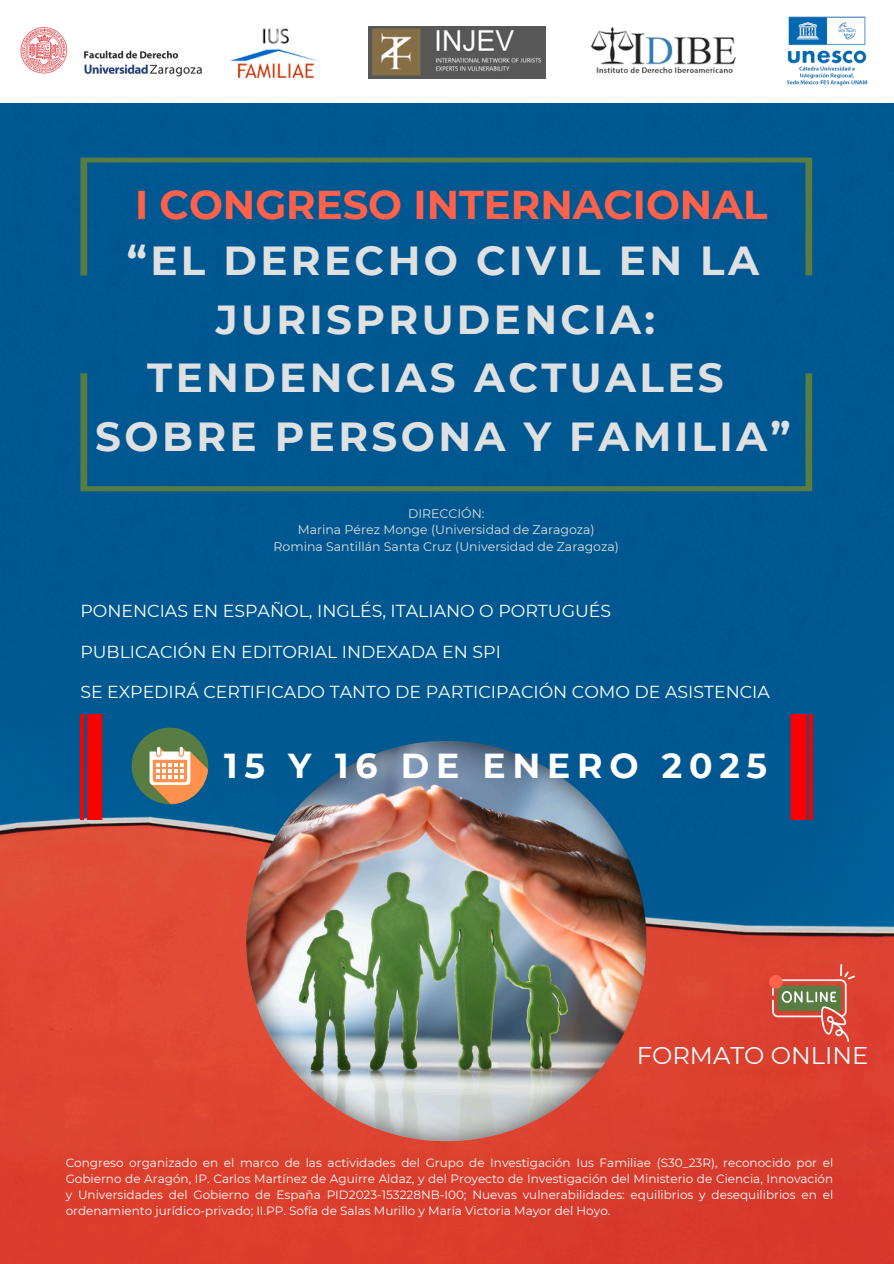
<style>
.page{position:relative;width:894px;height:1264px;background:#fff}
.page>*{position:absolute;margin:0;border:0;box-sizing:border-box;transform-origin:0 0}
.t1{font:700 40.5px/58.5px "Montserrat";letter-spacing:.085em;color:#dfe0e1;text-align:center}
.t2{font:700 40.05px "Montserrat";color:#ff614b}
.t3{font:700 34.65px "Montserrat";letter-spacing:.195em;color:#fff}
.t4{font:24.15px "Montserrat";color:#fff}
.t5{font:17.4px "Montserrat";color:#fff}
.t6{font:12.45px "Montserrat";color:#dfe0e1}
.t7{font:12px/16px "Montserrat";color:#fff;text-align:justify}
</style>
<div class="page">
<img style="left:0;top:103px;width:893px;height:1160px">
<img style="left:246px;top:819px;width:400px;height:322px">
<img style="left:20px;top:26px;width:182px;height:51px">
<img style="left:230px;top:28px;width:90px;height:51px">
<svg style="left:769px;top:964px;width:85px;height:77px;background:#c4644e"></svg>
<img style="left:80px;top:714px;width:732px;height:105px">
<div style="left:132px;top:727px;width:76px;height:77px;background:#587c42;border-radius:50%"></div>
<svg style="left:149px;top:747px;width:59px;height:57px;background:#c6a27e"></svg>
<svg style="left:80px;top:157px;width:732px;height:118px;background:#05598c"></svg>
<div style="left:80px;top:373px;width:732px;height:118px;background:#005891"></div>
<img style="left:584px;top:26px;width:158px;height:104px">
<img style="left:369px;top:27px;width:176px;height:52px">
<img style="left:786px;top:16px;width:82px;height:70px">
<h4 class="t2" style="left:135px;top:181px;width:633px">I CONGRESO INTERNACIONAL</h4>
<p class="t1" style="left:95px;top:231px;width:696px">“EL DERECHO CIVIL EN LA<br>JURISPRUDENCIA:<br>TENDENCIAS ACTUALES<br>SOBRE PERSONA Y FAMILIA”</p>
<h2 class="t6" style="left:408px;top:505px;width:78px">DIRECCIÓN:</h2>
<p class="t6" style="left:298px;top:522px;width:298px">Marina Pérez Monge (Universidad de Zaragoza)</p>
<p class="t6" style="left:273px;top:539px;width:347px">Romina Santillán Santa Cruz (Universidad de Zaragoza)</p>
<p class="t5" style="left:80px;top:600px;width:532px">PONENCIAS EN ESPAÑOL, INGLÉS, ITALIANO O PORTUGUÉS</p>
<p class="t5" style="left:80px;top:640px;width:422px">PUBLICACIÓN EN EDITORIAL INDEXADA EN SPI</p>
<p class="t5" style="left:80px;top:681px;width:690px">SE EXPEDIRÁ CERTIFICADO TANTO DE PARTICIPACIÓN COMO DE ASISTENCIA</p>
<h4 class="t3" style="left:224px;top:744px;width:544px">15 Y 16 DE ENERO 2025</h4>
<p class="t4" style="left:636px;top:1040px;width:233px">FORMATO ONLINE</p>
<h4 class="t7" style="left:66px;top:1154px;width:768px">Congreso organizado en el marco de las actividades del Grupo de Investigación Ius Familiae (S30_23R), reconocido por el Gobierno de Aragón, IP. Carlos Martínez de Aguirre Aldaz, y del Proyecto de Investigación del Ministerio de Ciencia, Innovación y Universidades del Gobierno de España PID2023-153228NB-I00; Nuevas vulnerabilidades: equilibrios y desequilibrios en el ordenamiento jurídico-privado; II.PP. Sofía de Salas Murillo y María Victoria Mayor del Hoyo.</h4>
</div>
